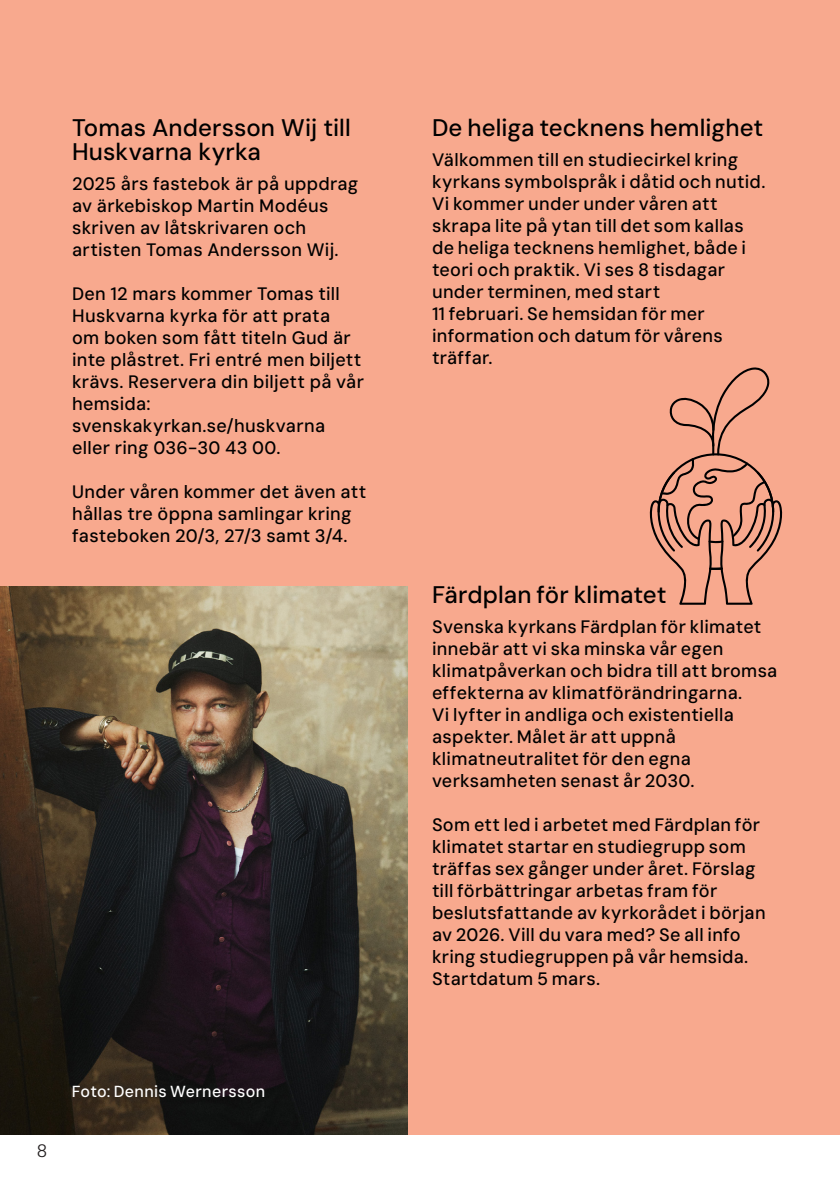
<style>
.page{position:relative;width:840px;height:1191px;background:#fff}
.page>*{position:absolute;margin:0;border:0;box-sizing:border-box;transform-origin:0 0}
.Rubrik_Italic{font:24px/24px "DM Sans 9 pt";letter-spacing:.005em;color:#000}
.t1{font:20px "Foundry Sterling OT3";color:#231f20}
.Rubrik_Italic-2{font:18px/22px "DM Sans 9 pt";letter-spacing:.015em;color:#000}
.Rubrik_Italic-3{font:16px "DM Sans 9 pt";letter-spacing:.02em;color:#fff}
</style>
<div class="page">
<div style="left:0;top:0;width:839px;height:1134px;background:#f8a98e"></div>
<img style="left:0;top:586px;width:408px;height:548px">
<svg style="left:649px;top:367px;width:132px;height:238px"></svg>
<p class="Rubrik_Italic" style="left:72px;top:115px;width:280px">Tomas Andersson Wij till<br>Huskvarna kyrka</p>
<p class="Rubrik_Italic-2" style="left:72px;top:172px;width:288px">2025 års fastebok är på uppdrag av ärkebiskop Martin Modéus skriven av låtskrivaren och artisten Tomas Andersson Wij.</p>
<p class="Rubrik_Italic-2" style="left:72px;top:282px;width:293px">Den 12 mars kommer Tomas till<br>Huskvarna kyrka för att prata<br>om boken som fått titeln Gud är inte plåstret. Fri entré men biljett krävs. Reservera din biljett på vår hemsida: svenskakyrkan.se/huskvarna eller ring 036-30 43 00.</p>
<p class="Rubrik_Italic-2" style="left:72px;top:480px;width:295px">Under våren kommer det även att hållas tre öppna samlingar kring fasteboken 20/3, 27/3 samt 3/4.</p>
<p class="t1" style="left:37px;top:1135px;width:12px">8</p>
<p class="Rubrik_Italic-3" style="left:72px;top:1081px;width:195px">Foto: Dennis Wernersson</p>
<p class="Rubrik_Italic" style="left:432px;top:115px;width:332px">De heliga tecknens hemlighet</p>
<p class="Rubrik_Italic-2" style="left:432px;top:148px;width:335px">Välkommen till en studiecirkel kring kyrkans symbolspråk i dåtid och nutid.<br>Vi kommer under under våren att skrapa lite på ytan till det som kallas de heliga tecknens hemlighet, både i teori och praktik. Vi ses 8 tisdagar under terminen, med start<br>11 februari. Se hemsidan för mer information och datum för vårens träffar.</p>
<p class="Rubrik_Italic" style="left:432px;top:583px;width:236px">Färdplan för klimatet</p>
<p class="Rubrik_Italic-2" style="left:432px;top:616px;width:347px">Svenska kyrkans Färdplan för klimatet innebär att vi ska minska vår egen klimatpåverkan och bidra till att bromsa effekterna av klimatförändringarna.<br>Vi lyfter in andliga och existentiella aspekter. Målet är att uppnå klimatneutralitet för den egna verksamheten senast år 2030.</p>
<p class="Rubrik_Italic-2" style="left:432px;top:814px;width:335px">Som ett led i arbetet med Färdplan för klimatet startar en studiegrupp som träffas sex gånger under året. Förslag till förbättringar arbetas fram för beslutsfattande av kyrkorådet i början av 2026. Vill du vara med? Se all info kring studiegruppen på vår hemsida.<br>Startdatum 5 mars.</p>
</div>
